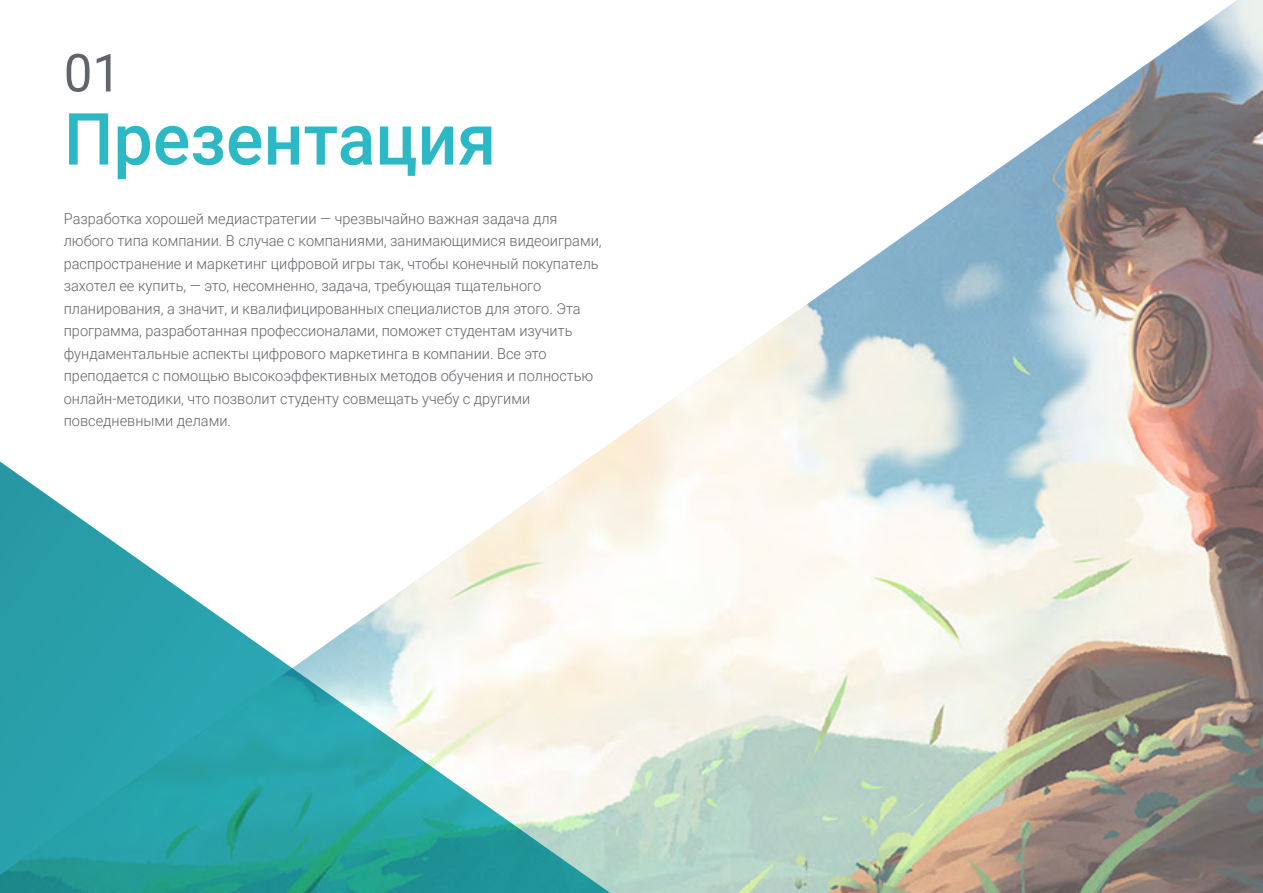
<style>
.page{position:relative;width:1263px;height:893px;background:#fff}
.page>*{position:absolute;margin:0;border:0;box-sizing:border-box;transform-origin:0 0}
.t1{font:500 72px "Roboto";color:#2db8c5}
.t2{font:52.5px "Roboto";color:#61646a}
.t3{font:300 15px/22.5px "Roboto";color:#61646a}
</style>
<div class="page">
<img style="left:607px;top:0;width:656px;height:893px">
<svg style="left:0;top:446px;width:640px;height:447px"></svg>
<h2 class="t2" style="left:64px;top:36px;width:59px">01</h2>
<h1 class="t1" style="left:64px;top:89px;width:434px">Презентация</h1>
<p class="t3" style="left:64px;top:207px;width:539px">Разработка хорошей медиастратегии — чрезвычайно важная задача для любого типа компании. В случае с компаниями, занимающимися видеоиграми, распространение и маркетинг цифровой игры так, чтобы конечный покупатель захотел ее купить, — это, несомненно, задача, требующая тщательного планирования, а значит, и квалифицированных специалистов для этого. Эта программа, разработанная профессионалами, поможет студентам изучить фундаментальные аспекты цифрового маркетинга в компании. Все это преподается с помощью высокоэффективных методов обучения и полностью онлайн-методики, что позволит студенту совмещать учебу с другими повседневными делами.</p>
</div>
